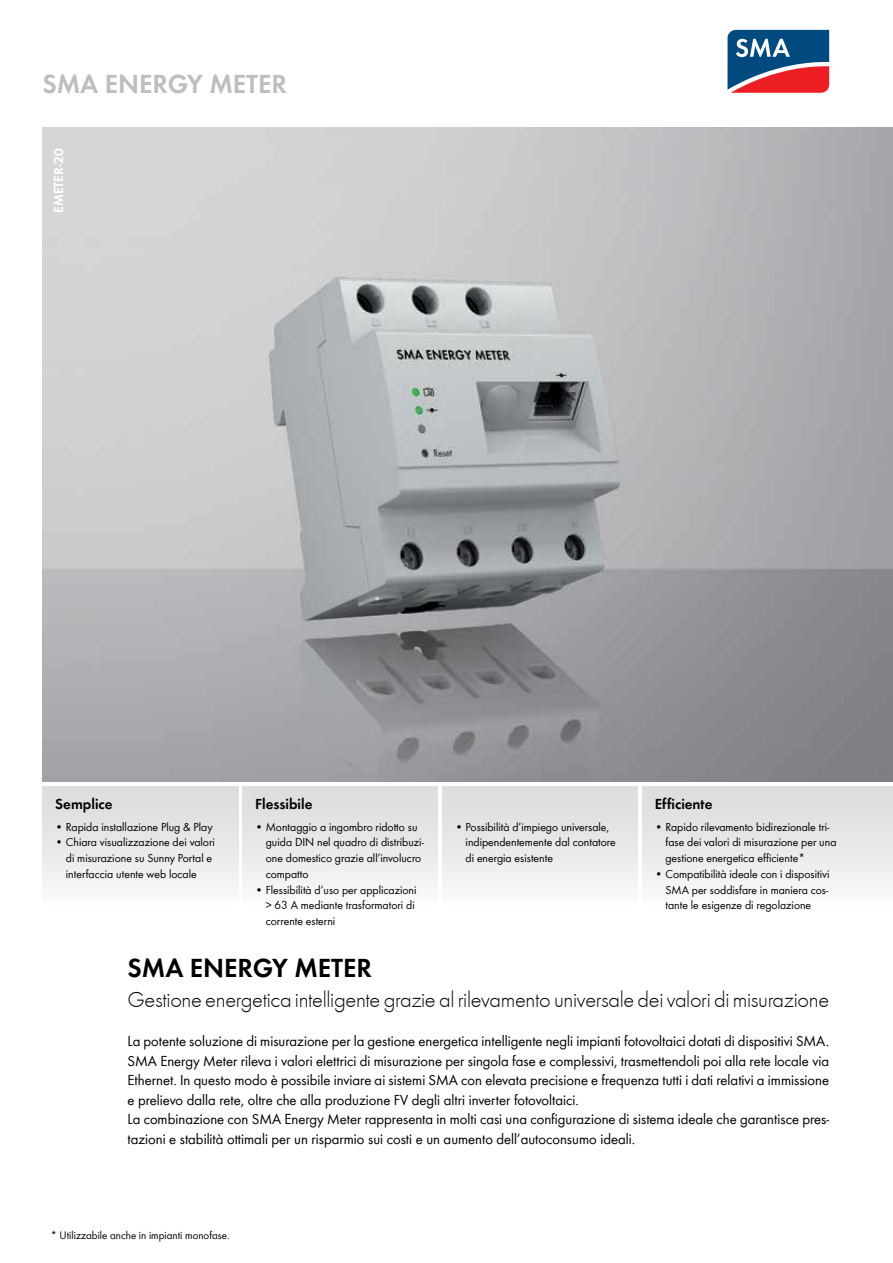
<style>
.page{position:relative;width:893px;height:1263px;background:#fff}
.page>*{position:absolute;margin:0;border:0;box-sizing:border-box;transform-origin:0 0}
.t1{font:600 27px "SMA Futura Global";color:#000}
.t2{font:600 27px "SMA Futura Global";color:#bcbec0}
.t3{font:300 22.5px "SMA Futura Global";letter-spacing:-.015em;color:#000}
.t4{font:15px/19.5px "SMA Futura Global";color:#000}
.t5{font:600 15px "SMA Futura Global";color:#000}
.t6{font:600 13.5px "SMA Futura Global";color:#fff}
.t7{font:12px/15.8px "SMA Futura Global";color:#000}
.t8{font:11.25px "SMA Futura Global";color:#000}
</style>
<div class="page">
<svg style="left:727px;top:29px;width:103px;height:64px;background:#6a5c7d"></svg>
<img style="left:43px;top:128px;width:850px;height:654px">
<div style="left:43px;top:787px;width:195px;height:119px;background:linear-gradient(to bottom,#d8dadb,#fafafa)"></div>
<div style="left:242px;top:787px;width:196px;height:119px;background:linear-gradient(to bottom,#d8dadb,#fafafa)"></div>
<div style="left:442px;top:787px;width:196px;height:119px;background:linear-gradient(to bottom,#d8dadb,#fafafa)"></div>
<div style="left:642px;top:787px;width:251px;height:119px;background:linear-gradient(to bottom,#d8dadb,#fafafa)"></div>
<h1 class="t2" style="left:43px;top:72px;width:246px">SMA ENERGY METER</h1>
<p class="t6" style="left:53px;top:213px;width:65px;rotate:-90deg">EMETER-20</p>
<p class="t5" style="left:655px;top:797px;width:59px">Efficiente</p>
<p class="t7" style="left:665px;top:819px;width:172px;text-indent:-11px">• Rapido rilevamento bidirezionale tri&shy;fase dei valori di misurazione per una gestione energetica efficiente*</p>
<p class="t7" style="left:665px;top:866px;width:165px;text-align:justify;text-indent:-11px">• Compatibilità ideale con i dispositivi SMA per soddisfare in maniera cos&shy;tante le esigenze di regolazione</p>
<p class="t5" style="left:55px;top:797px;width:59px">Semplice</p>
<p class="t7" style="left:55px;top:819px;width:159px">• Rapida installazione Plug &amp; Play</p>
<p class="t7" style="left:66px;top:834px;width:151px;text-indent:-11px">• Chiara visualizzazione dei valori di misurazione su Sunny Portal e interfaccia utente web locale</p>
<p class="t5" style="left:255px;top:797px;width:59px">Flessibile</p>
<p class="t7" style="left:266px;top:819px;width:160px;text-indent:-11px">• Montaggio a ingombro ridotto su guida DIN nel quadro di distribuzi&shy;one domestico grazie all’involucro compatto</p>
<p class="t7" style="left:266px;top:882px;width:152px;text-indent:-11px">• Flessibilità d’uso per applicazioni &gt; 63 A mediante trasformatori di corrente esterni</p>
<h1 class="t1" style="left:128px;top:956px;width:246px">SMA ENERGY METER</h1>
<h2 class="t3" style="left:128px;top:991px;width:703px">Gestione energetica intelligente grazie al rilevamento universale dei valori di misurazione</h2>
<p class="t4" style="left:127px;top:1031px;width:703px">La potente soluzione di misurazione per la gestione energetica intelligente negli impianti fotovoltaici dotati di dispositivi SMA.<br>SMA Energy Meter rileva i valori elettrici di misurazione per singola fase e complessivi, trasmettendoli poi alla rete locale via Ethernet. In questo modo è possibile inviare ai sistemi SMA con elevata precisione e frequenza tutti i dati relativi a immissione e prelievo dalla rete, oltre che alla produzione FV degli altri inverter fotovoltaici.<br>La combinazione con SMA Energy Meter rappresenta in molti casi una configurazione di sistema ideale che garantisce pres&shy;tazioni e stabilità ottimali per un risparmio sui costi e un aumento dell’autoconsumo ideali.</p>
<p class="t7" style="left:466px;top:819px;width:152px;text-indent:-11px">• Possibilità d’impiego universale, indipendentemente dal contatore di energia esistente</p>
<p class="t8" style="left:51px;top:1228px;width:180px">* Utilizzabile anche in impianti monofase.</p>
</div>
